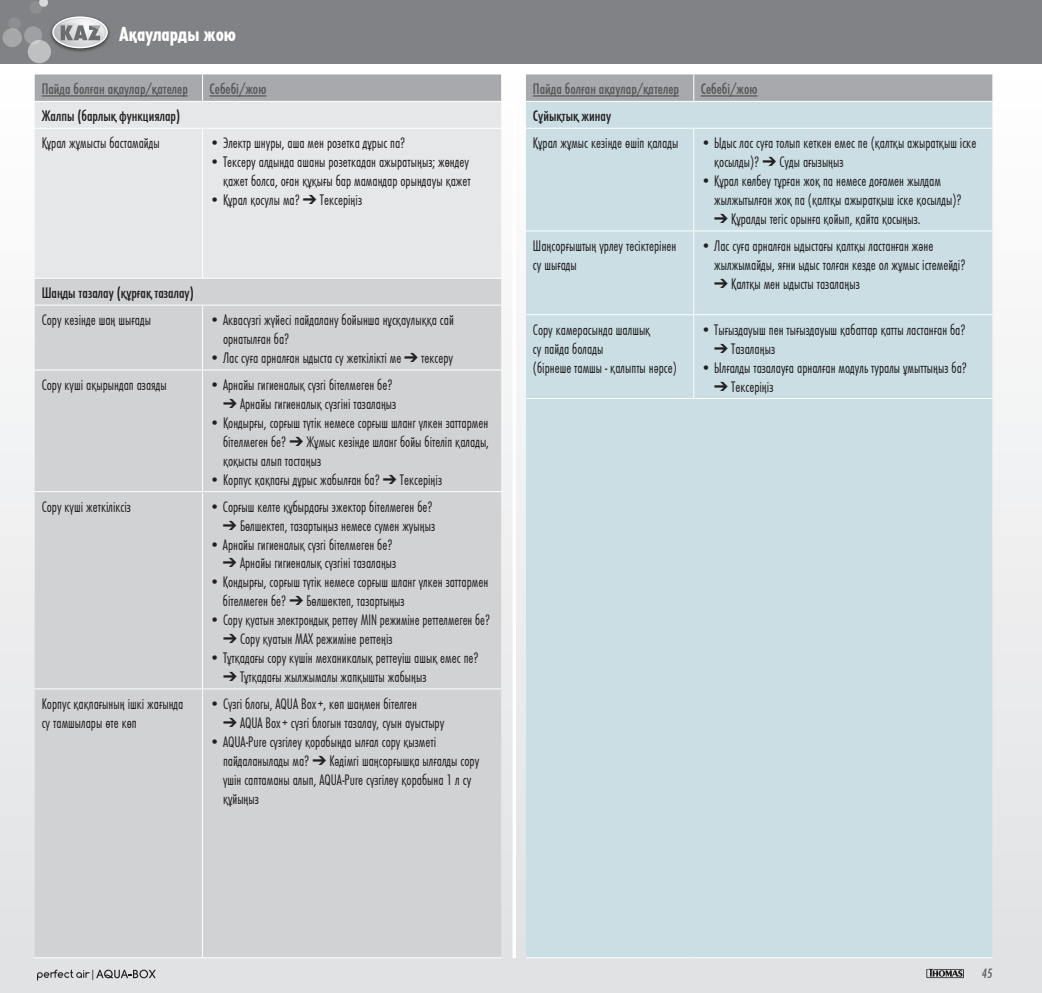
<style>
.page{position:relative;width:1042px;height:993px;background:#fff}
.page>*{position:absolute;margin:0;border:0;box-sizing:border-box;transform-origin:0 0}
.t1{font:700 21px "Futura Con";color:#fff}
.t2{font:300 15.75px/18.9px "Futura Con";color:#231f20}
.t3{font:500 15.75px "Futura Con";color:#57585a}
.t4{font:500 15.75px "Futura Con";color:#231f20}
.t5{font:italic 500 14px "Futura Con";color:#57585a}
.t6{font:300 12.25px "Futura Con";color:#231f20}
</style>
<div class="page">
<div style="left:0;top:74px;width:1042px;height:918px;background:linear-gradient(to bottom,#fefefe,#e0e1e3)"></div>
<div style="left:0;top:0;width:1042px;height:63px;background:#808285"></div>
<svg style="left:37px;top:969px;width:53px;height:11px"></svg>
<svg style="left:96px;top:967px;width:60px;height:10px"></svg>
<svg style="left:201px;top:986px;width:5px;height:5px"></svg>
<div style="left:35px;top:102px;width:466px;height:176px;background:#e6e7e9"></div>
<div style="left:35px;top:279px;width:466px;height:678px;background:#d1d2d4"></div>
<svg style="left:35px;top:74px;width:466px;height:27px;background:#a9aaae"></svg>
<hr style="left:35px;top:101px;width:168px;height:1px;background:#fff">
<hr style="left:203px;top:101px;width:298px;height:1px;background:#fff">
<hr style="left:35px;top:128px;width:168px;height:1px;background:#fff">
<hr style="left:203px;top:128px;width:298px;height:1px;background:#fff">
<hr style="left:202px;top:129px;width:1px;height:149px;background:#fff">
<hr style="left:35px;top:278px;width:168px;height:1px;background:#fff">
<hr style="left:203px;top:278px;width:298px;height:1px;background:#fff">
<hr style="left:35px;top:304px;width:168px;height:1px;background:#fff">
<hr style="left:203px;top:304px;width:298px;height:1px;background:#fff">
<hr style="left:202px;top:305px;width:1px;height:64px;background:#fff">
<hr style="left:35px;top:369px;width:168px;height:1px;background:#fff">
<hr style="left:203px;top:369px;width:298px;height:1px;background:#fff">
<hr style="left:202px;top:370px;width:1px;height:121px;background:#fff">
<hr style="left:35px;top:491px;width:168px;height:1px;background:#fff">
<hr style="left:203px;top:491px;width:298px;height:1px;background:#fff">
<hr style="left:202px;top:492px;width:1px;height:196px;background:#fff">
<hr style="left:35px;top:688px;width:168px;height:1px;background:#fff">
<hr style="left:203px;top:688px;width:298px;height:1px;background:#fff">
<hr style="left:202px;top:689px;width:1px;height:268px;background:#fff">
<hr style="left:35px;top:957px;width:168px;height:1px;background:#fff">
<hr style="left:203px;top:957px;width:298px;height:1px;background:#fff">
<hr style="left:42px;top:95px;width:146px;height:1px;background:#57585a">
<hr style="left:210px;top:95px;width:56px;height:1px;background:#57585a">
<div style="left:526px;top:102px;width:466px;height:855px;background:#cadee4"></div>
<svg style="left:526px;top:74px;width:466px;height:27px;background:#a9aaae"></svg>
<hr style="left:526px;top:101px;width:168px;height:1px;background:#fff">
<hr style="left:694px;top:101px;width:298px;height:1px;background:#fff">
<hr style="left:526px;top:128px;width:168px;height:1px;background:#fff">
<hr style="left:694px;top:128px;width:298px;height:1px;background:#fff">
<hr style="left:693px;top:129px;width:1px;height:101px;background:#fff">
<hr style="left:693px;top:315px;width:1px;height:83px;background:#fff">
<hr style="left:526px;top:230px;width:168px;height:1px;background:#fff">
<hr style="left:694px;top:230px;width:298px;height:1px;background:#fff">
<hr style="left:693px;top:231px;width:1px;height:83px;background:#fff">
<hr style="left:526px;top:314px;width:168px;height:1px;background:#fff">
<hr style="left:694px;top:314px;width:298px;height:1px;background:#fff">
<hr style="left:526px;top:398px;width:168px;height:1px;background:#fff">
<hr style="left:694px;top:398px;width:298px;height:1px;background:#fff">
<hr style="left:526px;top:957px;width:168px;height:1px;background:#fff">
<hr style="left:694px;top:957px;width:298px;height:1px;background:#fff">
<hr style="left:533px;top:95px;width:146px;height:1px;background:#57585a">
<hr style="left:701px;top:95px;width:56px;height:1px;background:#57585a">
<svg style="left:39px;top:0;width:9px;height:7px"></svg>
<div style="left:2px;top:28px;width:20px;height:19px;background:#a5a7a9;border-radius:50%"></div>
<div style="left:8px;top:17px;width:13px;height:13px;background:#8c8e90;border-radius:50%"></div>
<div style="left:30px;top:1px;width:12px;height:13px;background:#8c8e90;border-radius:50%"></div>
<div style="left:24px;top:26px;width:18px;height:18px;background:#9fa0a3;border-radius:50%"></div>
<div style="left:28px;top:40px;width:23px;height:23px;background:#bfc0c1;border-radius:50%"></div>
<div style="left:49px;top:15px;width:62px;height:38px;background:#231f20;opacity:.75"></div>
<div style="left:52px;top:16px;width:56px;height:32px;border:1px solid #fff;border-radius:50%"></div>
<svg style="left:53px;top:17px;width:54px;height:31px;background:#b2b3b5"></svg>
<svg style="left:926px;top:968px;width:38px;height:9px"></svg>
<hr style="left:512px;top:74px;width:4px;height:883px;background:#fff">
<h1 class="t1" style="left:119px;top:19px;width:118px">Ақауларды жою</h1>
<p class="t3" style="left:42px;top:79px;width:148px">Пайда болған ақаулар/қателер</p>
<p class="t3" style="left:210px;top:79px;width:58px">Себебі/жою</p>
<p class="t4" style="left:42px;top:106px;width:140px">Жалпы (барлық функциялар)</p>
<p class="t2" style="left:42px;top:133px;width:120px">Құрал жұмысты бастамайды</p>
<p class="t2" style="left:210px;top:133px;width:197px">• Электр шнуры, аша мен розетка дұрыс па?</p>
<p class="t2" style="left:210px;top:152px;width:263px;text-align:right">• Тексеру алдында ашаны розеткадан ажыратыңыз; жөндеу қажет болса, оған құқығы бар мамандар орындауы қажет</p>
<p class="t2" style="left:210px;top:190px;width:154px">• Құрал қосулы ма? ➔ Тексеріңіз</p>
<p class="t4" style="left:42px;top:282px;width:154px">Шаңды тазалау (құрғақ тазалау)</p>
<p class="t2" style="left:42px;top:310px;width:111px">Сору кезінде шаң шығады</p>
<p class="t2" style="left:223px;top:310px;width:232px;text-indent:-13px">• Аквасүзгі жүйесі пайдалану бойынша нұсқаулыққа сай орнатылған ба?</p>
<p class="t2" style="left:210px;top:347px;width:245px">• Лас суға арналған ыдыста су жеткілікті ме ➔ тексеру</p>
<p class="t2" style="left:42px;top:374px;width:127px">Сору күші ақырындап азаяды</p>
<p class="t2" style="left:210px;top:374px;width:184px">• Арнайы гигиеналық сүзгі бітелмеген бе?</p>
<p class="t2" style="left:223px;top:393px;width:175px">➔ Арнайы гигиеналық сүзгіні тазалаңыз</p>
<p class="t2" style="left:223px;top:412px;width:268px;text-align:justify;text-indent:-13px">• Қондырғы, сорғыш түтік немесе сорғыш шланг үлкен заттармен бітелмеген бе? ➔ Жұмыс кезінде шланг бойы бітеліп қалады, қоқысты алып тастаңыз</p>
<p class="t2" style="left:210px;top:469px;width:234px">• Корпус қақпағы дұрыс жабылған ба? ➔ Тексеріңіз</p>
<p class="t2" style="left:42px;top:496px;width:91px">Сору күші жеткіліксіз</p>
<p class="t2" style="left:209px;top:496px;width:225px">• Сорғыш келте құбырдағы эжектор бітелмеген бе?</p>
<p class="t2" style="left:223px;top:515px;width:214px">➔ Бөлшектеп, тазартыңыз немесе сумен жуыңыз</p>
<p class="t2" style="left:209px;top:534px;width:184px">• Арнайы гигиеналық сүзгі бітелмеген бе?</p>
<p class="t2" style="left:223px;top:553px;width:175px">➔ Арнайы гигиеналық сүзгіні тазалаңыз</p>
<p class="t2" style="left:223px;top:572px;width:267px;text-indent:-13px">• Қондырғы, сорғыш түтік немесе сорғыш шланг үлкен заттармен бітелмеген бе? ➔ Бөлшектеп, тазартыңыз</p>
<p class="t2" style="left:209px;top:609px;width:282px">• Сору қуатын электрондық реттеу MIN режиміне реттелмеген бе?</p>
<p class="t2" style="left:223px;top:628px;width:171px">➔ Сору қуатын MAX режиміне реттеңіз</p>
<p class="t2" style="left:210px;top:647px;width:271px">• Тұтқадағы сору күшін механикалық реттеуіш ашық емес пе?</p>
<p class="t2" style="left:223px;top:666px;width:205px">➔ Тұтқадағы жылжымалы жапқышты жабыңыз</p>
<p class="t2" style="left:42px;top:693px;width:143px">Корпус қақпағының ішкі жағында су тамшылары өте көп</p>
<p class="t2" style="left:210px;top:693px;width:209px">• Сүзгі блогы, AQUA Box+, көп шаңмен бітелген</p>
<p class="t2" style="left:223px;top:712px;width:223px">➔ AQUA Box+ сүзгі блогын тазалау, суын ауыстыру</p>
<p class="t2" style="left:223px;top:731px;width:258px;text-indent:-13px">• AQUA-Pure сүзгілеу қорабында ылғал сору қызметі пайдаланылады ма? ➔ Кәдімгі шаңсорғышқа ылғалды сору үшін саптаманы алып, AQUA-Pure сүзгілеу қорабына 1 л су құйыңыз</p>
<p class="t3" style="left:533px;top:79px;width:148px">Пайда болған ақаулар/қателер</p>
<p class="t3" style="left:701px;top:79px;width:58px">Себебі/жою</p>
<p class="t4" style="left:533px;top:106px;width:80px">Сұйықтық жинау</p>
<p class="t2" style="left:533px;top:133px;width:147px">Құрал жұмыс кезінде өшіп қалады</p>
<p class="t2" style="left:714px;top:133px;width:264px;text-indent:-13px">• Ыдыс лас суға толып кеткен емес пе (қалтқы ажыратқыш іске қосылды)? ➔ Суды ағызыңыз</p>
<p class="t2" style="left:714px;top:171px;width:249px;text-indent:-13px">• Құрал көлбеу тұрған жоқ па немесе доғамен жылдам жылжытылған жоқ па (қалтқы ажыратқыш іске қосылды)?</p>
<p class="t2" style="left:714px;top:208px;width:208px">➔ Құралды тегіс орынға қойып, қайта қосыңыз.</p>
<p class="t2" style="left:533px;top:236px;width:145px">Шаңсорғыштың үрлеу тесіктерінен су шығады</p>
<p class="t2" style="left:714px;top:236px;width:253px;text-indent:-13px">• Лас суға арналған ыдыстағы қалтқы ластанған және жылжымайды, яғни ыдыс толған кезде ол жұмыс істемейді?</p>
<p class="t2" style="left:714px;top:273px;width:147px">➔ Қалтқы мен ыдысты тазалаңыз</p>
<p class="t2" style="left:533px;top:319px;width:145px">Сору камерасында шалшық<br>су пайда болады<br>(бірнеше тамшы - қалыпты нәрсе)</p>
<p class="t2" style="left:701px;top:319px;width:266px">• Тығыздауыш пен тығыздауыш қабаттар қатты ластанған ба?</p>
<p class="t2" style="left:714px;top:338px;width:62px">➔ Тазалаңыз</p>
<p class="t2" style="left:701px;top:357px;width:268px">• Ылғалды тазалауға арналған модуль туралы ұмыттыңыз ба?</p>
<p class="t2" style="left:714px;top:376px;width:61px">➔ Тексеріңіз</p>
<p class="t6" style="left:90px;top:965px;width:8px">|</p>
<p class="t5" style="left:982px;top:963px;width:12px">45</p>
</div>
